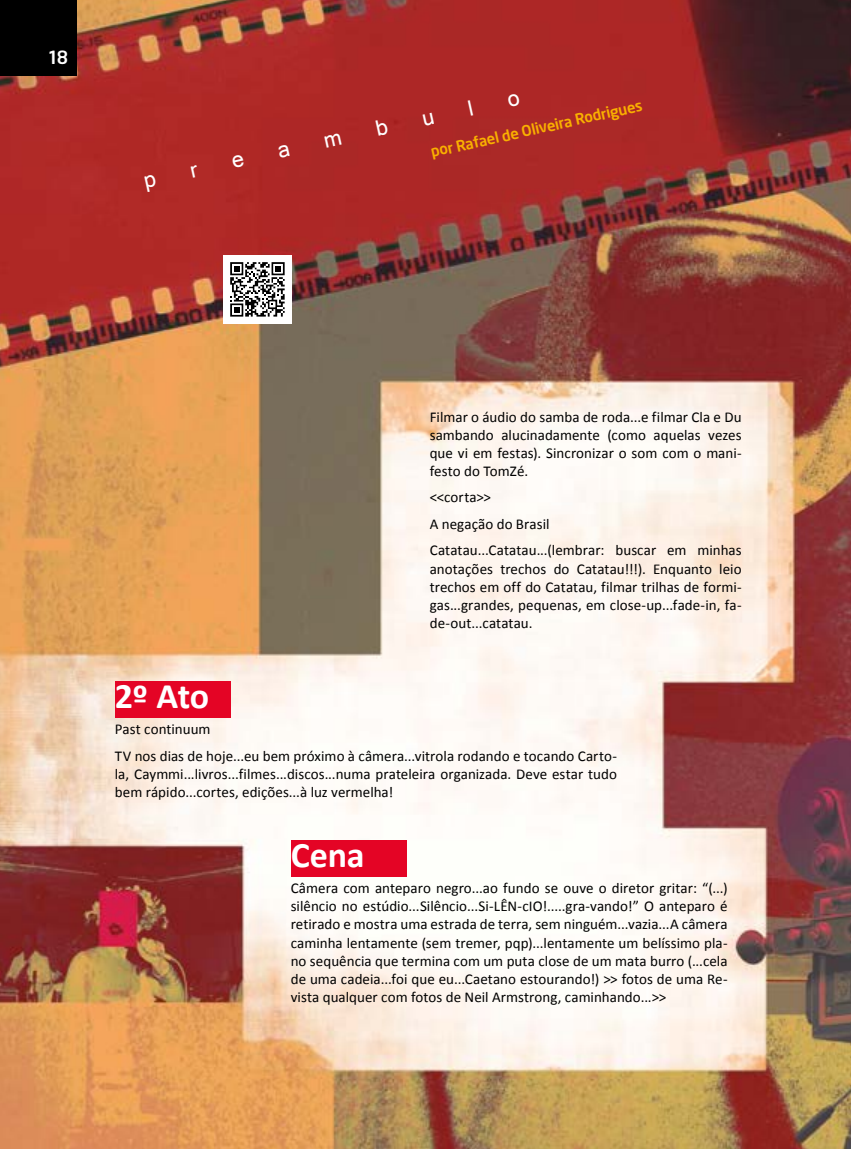
<style>
.page{position:relative;width:851px;height:1149px;background:#fff}
.page>*{position:absolute;margin:0;border:0;box-sizing:border-box;transform-origin:0 0}
.t1{font:700 36px "Calibri";letter-spacing:-.01em;color:#fff}
.t2{font:500 18px "Neo Sans";color:#fff}
.t3{font:15px/18px "Calibri";color:#000}
.t4{font:500 15px "Neo Sans";color:#f9b000}
</style>
<div class="page">
<img style="left:0;top:0;width:850px;height:1148px">
<div style="left:115px;top:680px;width:116px;height:37px;background:#e40425"></div>
<div style="left:291px;top:839px;width:115px;height:37px;background:#e40425"></div>
<div style="left:0;top:0;width:76px;height:75px;background:#000"></div>
<div style="left:223px;top:255px;width:68px;height:68px;background:#fff"></div>
<svg style="left:230px;top:262px;width:54px;height:54px"></svg>
<svg style="left:145px;top:174px;width:12px;height:18px"></svg>
<svg style="left:191px;top:165px;width:8px;height:12px"></svg>
<svg style="left:231px;top:155px;width:13px;height:13px"></svg>
<svg style="left:278px;top:145px;width:12px;height:13px"></svg>
<svg style="left:324px;top:133px;width:18px;height:15px"></svg>
<svg style="left:375px;top:119px;width:13px;height:17px"></svg>
<svg style="left:422px;top:113px;width:12px;height:13px"></svg>
<svg style="left:468px;top:100px;width:5px;height:16px"></svg>
<svg style="left:507px;top:94px;width:13px;height:13px"></svg>
<p class="t2" style="left:47px;top:50px;width:22px">18</p>
<p class="t4" style="left:429px;top:145px;width:218px;rotate:-12deg">por Rafael de Oliveira Rodrigues</p>
<p class="t3" style="left:429px;top:408px;width:313px;text-align:justify">Filmar o áudio do samba de roda...e filmar Cla e Du sambando alucinadamente (como aquelas vezes que vi em festas). Sincronizar o som com o mani&shy;festo do TomZé.</p>
<p class="t3" style="left:429px;top:484px;width:313px;line-height:26.5px">&lt;&lt;corta&gt;&gt;<br>A negação do Brasil<br>Catatau...Catatau...(lembrar: buscar em minhas</p>
<p class="t3" style="left:429px;top:559px;width:313px;text-align:justify">anotações trechos do Catatau!!!). Enquanto leio trechos em off do Catatau, filmar trilhas de formi&shy;gas...grandes, pequenas, em close-up...fade-in, fa&shy;de-out...catatau.</p>
<h1 class="t1" style="left:115px;top:672px;width:96px">2º Ato</h1>
<p class="t3" style="left:115px;top:716px;width:503px;line-height:26.5px">Past continuum<br>TV nos dias de hoje...eu bem próximo à câmera...vitrola rodando e tocando Carto-</p>
<p class="t3" style="left:115px;top:764px;width:503px">la, Caymmi...livros...filmes...discos...numa prateleira organizada. Deve estar tudo bem rápido...cortes, edições...à luz vermelha!</p>
<h1 class="t1" style="left:291px;top:831px;width:75px">Cena</h1>
<p class="t3" style="left:291px;top:879px;width:438px;text-align:justify">Câmera com anteparo negro...ao fundo se ouve o diretor gritar: “(...) silêncio no estúdio...Silêncio...Si-LÊN-cIO!.....gra-vando!” O anteparo é retirado e mostra uma estrada de terra, sem ninguém...vazia...A câmera caminha lentamente (sem tremer, pqp)...lentamente um belíssimo pla&shy;no sequência que termina com um puta close de um mata burro (...cela de uma cadeia...foi que eu...Caetano estourando!) &gt;&gt; fotos de uma Re&shy;vista qualquer com fotos de Neil Armstrong, caminhando...&gt;&gt;</p>
</div>
